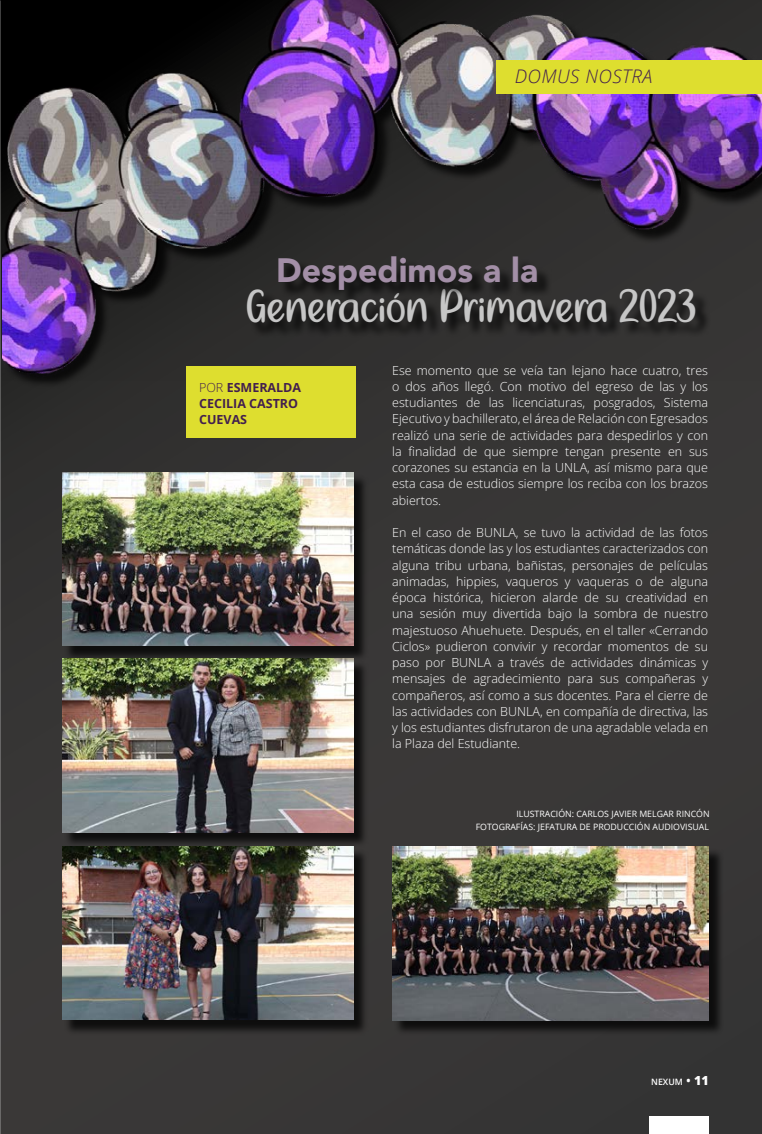
<style>
.page{position:relative;width:762px;height:1134px;background:#393737}
.page>*{position:absolute;margin:0;border:0;box-sizing:border-box;transform-origin:0 0}
.t1{font:43.75px "Ningst New Beginning";color:#c6c6c6}
.t2{font:900 33.75px "Avenir";color:#a38fa7}
.t3{font:italic 300 18.75px "Open Sans";letter-spacing:.025em;color:#421f4e}
.t4{font:300 12.5px/16.2px "Open Sans";color:#fff;text-align:justify}
.t5{font:700 12.5px/16.2px "Open Sans";color:#421f4e}
.t6{font:8.75px/12.9px "Open Sans";color:#fff;text-align:right}
.t7{font:600 8.75px "Open Sans";color:#fff}
.s1{font-weight:300}
.s2{font-size:12.5px}
.s3{font-weight:800;font-size:12.5px}
</style>
<div class="page">
<img style="left:2px;top:0;width:760px;height:380px">
<div style="left:496px;top:60px;width:266px;height:34px;background:#dede2f"></div>
<div style="left:187px;top:367px;width:169px;height:71px;background:#dede2f"></div>
<img style="left:0;top:0;width:1px;height:1134px">
<div style="left:250px;top:291px;width:461px;height:47px;background:#000;opacity:.75"></div>
<div style="left:280px;top:258px;width:272px;height:47px;background:#000;opacity:.75"></div>
<div style="left:649px;top:1116px;width:60px;height:18px;background:#fff"></div>
<div style="left:64px;top:475px;width:304px;height:187px;background:#000;opacity:.75"></div>
<img style="left:62px;top:472px;width:291px;height:174px">
<div style="left:64px;top:661px;width:304px;height:187px;background:#000;opacity:.75"></div>
<img style="left:62px;top:659px;width:291px;height:173px">
<div style="left:64px;top:848px;width:304px;height:188px;background:#000;opacity:.75"></div>
<img style="left:62px;top:846px;width:291px;height:174px">
<div style="left:394px;top:849px;width:330px;height:187px;background:#000;opacity:.75"></div>
<img style="left:392px;top:847px;width:317px;height:173px">
<h3 class="t3" style="left:515px;top:64px;width:139px">DOMUS NOSTRA</h3>
<h2 class="t2" style="left:276px;top:241px;width:263px">Despedimos a la</h2>
<h1 class="t1" style="left:246px;top:281px;width:451px">Generación Primavera 2023</h1>
<p class="t5" style="left:199px;top:379px;width:104px"><span class="s1">POR</span> ESMERALDA<br>CECILIA CASTRO<br>CUEVAS</p>
<p class="t4" style="left:392px;top:362px;width:317px">Ese momento que se veía tan lejano hace cuatro, tres o dos años llegó. Con motivo del egreso de las y los estudiantes de las licenciaturas, posgrados, Sistema Ejecutivo y bachillerato, el área de Relación con Egresados realizó una serie de actividades para despedirlos y con la finalidad de que siempre tengan presente en sus corazones su estancia en la UNLA, así mismo para que esta casa de estudios siempre los reciba con los brazos abiertos.</p>
<p class="t4" style="left:392px;top:524px;width:317px">En el caso de BUNLA, se tuvo la actividad de las fotos temáticas donde las y los estudiantes caracterizados con alguna tribu urbana, bañistas, personajes de películas animadas, hippies, vaqueros y vaqueras o de alguna época histórica, hicieron alarde de su creatividad en una sesión muy divertida bajo la sombra de nuestro majestuoso Ahuehuete. Después, en el taller «Cerrando Ciclos» pudieron convivir y recordar momentos de su paso por BUNLA a través de actividades dinámicas y mensajes de agradecimiento para sus compañeras y compañeros, así como a sus docentes. Para el cierre de las actividades con BUNLA, en compañía de directiva, las y los estudiantes disfrutaron de una agradable velada en la Plaza del Estudiante.</p>
<p class="t6" style="left:476px;top:807px;width:235px">ILUSTRACIÓN: CARLOS JAVIER MELGAR RINCÓN<br>FOTOGRAFÍAS: JEFATURA DE PRODUCCIÓN AUDIOVISUAL</p>
<p class="t7" style="left:651px;top:1076px;width:59px">NEXUM <span class="s2">•</span> <span class="s3">11</span></p>
</div>
